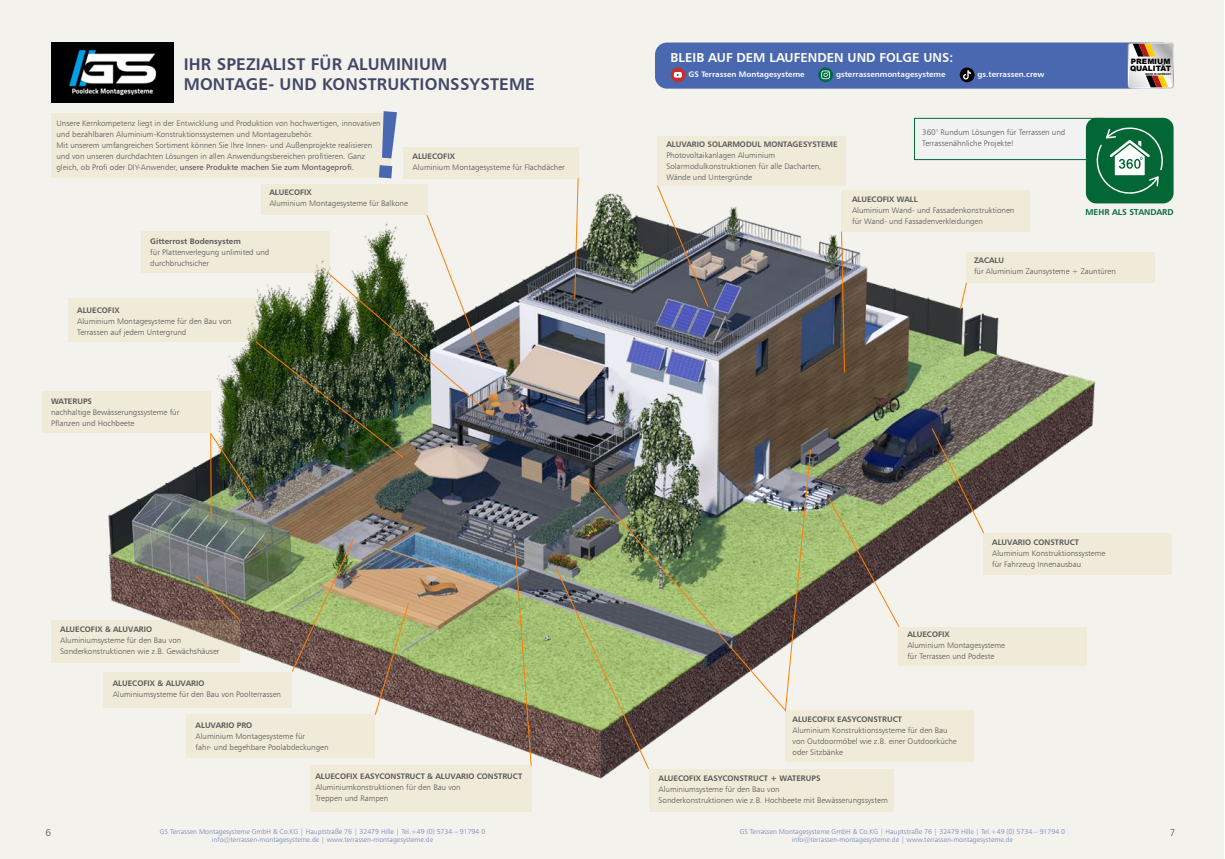
<style>
.page{position:relative;width:1225px;height:859px;background:#fff}
.page>*{position:absolute;margin:0;border:0;box-sizing:border-box;transform-origin:0 0}
.t1{font:17px/20.4px "Humanist 777 BT Bold B";letter-spacing:.01em;color:#424767}
.t2{font:13px "Humanist 777 BT Bold B";color:#fdfdf7}
.t3{font:10px "Humanist 777 BT Light B";color:#575756}
.t4{font:8.5px "Humanist 777 BT Bold B";color:#006944}
.t5{font:8px/11px "Humanist 777 BT Light B";color:#575756}
.t6{font:8px "Humanist 777 BT Bold B";color:#575756}
.t7{font:8px "Humanist 777 BT Roman B";color:#575756}
.t8{font:8px "Humanist 777 BT Bold B";color:#fdfdf9}
.t9{font:900 7.4px/7.9px "Arial";color:#000}
.t10{font:7px/8.4px "Humanist 777 BT Light B";color:#7083c0;text-align:center}
.t11{font:700 2.7px "Arial";color:#000}
.s1{font-family:"Humanist 777 BT Light B"}
</style>
<div class="page">
<div style="left:0;top:0;width:1224px;height:859px;background:#f4f2ed"></div>
<div style="left:655px;top:43px;width:519px;height:46px;background:#4968b0;border-radius:12px"></div>
<img style="left:51px;top:43px;width:122px;height:60px">
<svg style="left:670px;top:67px;width:15px;height:15px"></svg>
<svg style="left:674px;top:72px;width:8px;height:6px"></svg>
<svg style="left:818px;top:67px;width:15px;height:15px"></svg>
<svg style="left:821px;top:71px;width:9px;height:8px"></svg>
<svg style="left:959px;top:67px;width:15px;height:15px"></svg>
<svg style="left:963px;top:70px;width:8px;height:10px"></svg>
<div style="left:51px;top:114px;width:339px;height:64px;background:#f0ead9"></div>
<img style="left:103px;top:187px;width:1018px;height:604px">
<div style="left:982px;top:533px;width:189px;height:42px;background:#f0ead9"></div>
<div style="left:649px;top:769px;width:244px;height:42px;background:#f0ead9"></div>
<div style="left:42px;top:391px;width:169px;height:42px;background:#f0ead9"></div>
<div style="left:657px;top:136px;width:188px;height:49px;background:#f0ead9"></div>
<div style="left:841px;top:190px;width:188px;height:42px;background:#f0ead9"></div>
<div style="left:966px;top:252px;width:188px;height:31px;background:#f0ead9"></div>
<div style="left:785px;top:710px;width:189px;height:52px;background:#f0ead9"></div>
<div style="left:898px;top:627px;width:188px;height:38px;background:#f0ead9"></div>
<div style="left:310px;top:766px;width:221px;height:46px;background:#f0ead9"></div>
<div style="left:186px;top:715px;width:189px;height:43px;background:#f0ead9"></div>
<div style="left:103px;top:672px;width:189px;height:36px;background:#f0ead9"></div>
<svg style="left:51px;top:620px;width:188px;height:42px;background:#e2dac9"></svg>
<div style="left:68px;top:299px;width:188px;height:43px;background:#f0ead9"></div>
<div style="left:141px;top:232px;width:188px;height:41px;background:#f0ead9"></div>
<div style="left:261px;top:184px;width:166px;height:31px;background:#f0ead9"></div>
<div style="left:403px;top:147px;width:175px;height:31px;background:#f0ead9"></div>
<svg style="left:379px;top:111px;width:18px;height:67px"></svg>
<div style="left:914px;top:118px;width:189px;height:42px;background:#f2f2f2;border:1px solid #006944"></div>
<div style="left:1086px;top:118px;width:87px;height:85px;background:#036735;border-radius:11px"></div>
<svg style="left:1096px;top:127px;width:67px;height:67px"></svg>
<svg style="left:574px;top:177px;width:5px;height:123px"></svg>
<svg style="left:194px;top:574px;width:46px;height:47px;background:#76685e"></svg>
<img style="left:291px;top:538px;width:64px;height:135px">
<svg style="left:374px;top:602px;width:36px;height:114px;background:#9b936e"></svg>
<img style="left:514px;top:542px;width:18px;height:225px">
<img style="left:554px;top:566px;width:96px;height:204px">
<img style="left:583px;top:449px;width:228px;height:264px">
<svg style="left:827px;top:497px;width:73px;height:131px"></svg>
<img style="left:930px;top:427px;width:55px;height:107px">
<svg style="left:959px;top:282px;width:8px;height:29px"></svg>
<svg style="left:840px;top:231px;width:5px;height:142px"></svg>
<img style="left:656px;top:185px;width:53px;height:123px">
<img style="left:209px;top:214px;width:274px;height:308px">
<svg style="left:1128px;top:43px;width:45px;height:45px"></svg>
<div style="left:1127px;top:43px;width:47px;height:46px;border:1px solid #fff;border-radius:3px"></div>
<svg style="left:1132px;top:44px;width:36px;height:43px;background:#d0bdab"></svg>
<h1 class="t1" style="left:184px;top:54px;width:353px">IHR SPEZIALIST FÜR ALUMINIUM<br>MONTAGE- UND KONSTRUKTIONSSYSTEME</h1>
<p class="t5" style="left:56px;top:118px;width:326px">Unsere Kernkompetenz liegt in der Entwicklung und Produktion von hochwertigen, innovativen und bezahlbaren Aluminium-Konstruktionssystemen und Montagezubehör.<br>Mit unserem umfangreichen Sortiment können Sie Ihre Innen- und Außenprojekte realisieren und von unseren durchdachten Lösungen in allen Anwendungsbereichen profitieren. Ganz</p>
<p class="t7" style="left:56px;top:163px;width:299px"><span class="s1">gleich, ob Profi oder DIY-Anwender,</span> unsere Produkte machen Sie zum Montageprofi.</p>
<p class="t6" style="left:412px;top:151px;width:44px">ALUECOFIX</p>
<p class="t5" style="left:412px;top:162px;width:154px">Aluminium Montagesysteme für Flachdächer</p>
<p class="t6" style="left:269px;top:187px;width:44px">ALUECOFIX</p>
<p class="t5" style="left:269px;top:198px;width:140px">Aluminium Montagesysteme für Balkone</p>
<p class="t6" style="left:150px;top:236px;width:92px">Gitterrost Bodensystem</p>
<p class="t5" style="left:150px;top:246px;width:121px">für Plattenverlegung unlimited und durchbruchsicher</p>
<p class="t6" style="left:77px;top:305px;width:44px">ALUECOFIX</p>
<p class="t5" style="left:77px;top:315px;width:156px">Aluminium Montagesysteme für den Bau von<br>Terrassen auf jedem Untergrund</p>
<p class="t6" style="left:51px;top:396px;width:43px">WATERUPS</p>
<p class="t5" style="left:51px;top:406px;width:130px">nachhaltige Bewässerungssysteme für<br>Pflanzen und Hochbeete</p>
<p class="t6" style="left:60px;top:624px;width:93px">ALUECOFIX &amp; ALUVARIO</p>
<p class="t5" style="left:60px;top:635px;width:161px">Aluminiumsysteme für den Bau von<br>Sonderkonstruktionen wie z.B. Gewächshäuser</p>
<p class="t6" style="left:113px;top:678px;width:93px">ALUECOFIX &amp; ALUVARIO</p>
<p class="t5" style="left:113px;top:689px;width:170px">Aluminiumsysteme für den Bau von Poolterrassen</p>
<p class="t6" style="left:196px;top:720px;width:58px">ALUVARIO PRO</p>
<p class="t5" style="left:196px;top:731px;width:134px">Aluminium Montagesysteme für<br>fahr- und begehbare Poolabdeckungen</p>
<p class="t6" style="left:315px;top:771px;width:208px">ALUECOFIX EASYCONSTRUCT &amp; ALUVARIO CONSTRUCT</p>
<p class="t5" style="left:315px;top:782px;width:147px">Aluminiumkonstruktionen für den Bau von<br>Treppen und Rampen</p>
<h2 class="t2" style="left:670px;top:49px;width:284px">BLEIB AUF DEM LAUFENDEN UND FOLGE UNS:</h2>
<p class="t8" style="left:688px;top:69px;width:117px">GS Terrassen Montagesysteme</p>
<p class="t8" style="left:836px;top:69px;width:111px">gsterrassenmontagesysteme</p>
<p class="t8" style="left:977px;top:69px;width:68px">gs.terrassen.crew</p>
<p class="t6" style="left:666px;top:139px;width:173px">ALUVARIO SOLARMODUL MONTAGESYSTEME</p>
<p class="t5" style="left:666px;top:150px;width:157px">Photovoltaikanlagen Aluminium<br>Solarmodulkonstruktionen für alle Dacharten,<br>Wände und Untergründe</p>
<p class="t5" style="left:922px;top:127px;width:145px">360° Rundum Lösungen für Terrassen und<br>Terrassenähnliche Projekte!</p>
<p class="t6" style="left:852px;top:194px;width:67px">ALUECOFIX WALL</p>
<p class="t5" style="left:852px;top:204px;width:164px">Aluminium Wand- und Fassadenkonstruktionen für Wand- und Fassadenverkleidungen</p>
<p class="t9" style="left:1130px;top:57px;width:43px">PREMIUM<br>QUALITÄT</p>
<p class="t11" style="left:1145px;top:72px;width:27px">MADE IN GERMANY</p>
<p class="t4" style="left:1085px;top:207px;width:89px">MEHR ALS STANDARD</p>
<p class="t6" style="left:974px;top:255px;width:32px">ZACALU</p>
<p class="t5" style="left:974px;top:266px;width:143px">für Aluminium Zaunsysteme + Zauntüren</p>
<p class="t6" style="left:992px;top:537px;width:88px">ALUVARIO CONSTRUCT</p>
<p class="t5" style="left:992px;top:548px;width:115px">Aluminium Konstruktionssysteme für Fahrzeug Innenausbau</p>
<p class="t6" style="left:907px;top:629px;width:44px">ALUECOFIX</p>
<p class="t5" style="left:907px;top:640px;width:99px">Aluminium Montagesysteme für Terrassen und Podeste</p>
<p class="t6" style="left:792px;top:714px;width:111px">ALUECOFIX EASYCONSTRUCT</p>
<p class="t5" style="left:792px;top:724px;width:166px">Aluminium Konstruktionssysteme für den Bau von Outdoormöbel wie z.B. einer Outdoorküche oder Sitzbänke</p>
<p class="t6" style="left:658px;top:773px;width:163px">ALUECOFIX EASYCONSTRUCT + WATERUPS</p>
<p class="t5" style="left:658px;top:784px;width:231px">Aluminiumsysteme für den Bau von<br>Sonderkonstruktionen wie z.B. Hochbeete mit Bewässerungssystem</p>
<p class="t10" style="left:160px;top:827px;width:327px">GS Terrassen Montagesysteme GmbH &amp; Co.KG | Hauptstraße 76 | 32479 Hille | Tel.+49 (0) 5734 – 91794 0 info@terrassen-montagesysteme.de | www.terrassen-montagesysteme.de</p>
<p class="t10" style="left:739px;top:827px;width:327px">GS Terrassen Montagesysteme GmbH &amp; Co.KG | Hauptstraße 76 | 32479 Hille | Tel.+49 (0) 5734 – 91794 0 info@terrassen-montagesysteme.de | www.terrassen-montagesysteme.de</p>
<p class="t3" style="left:45px;top:826px;width:7px">6</p>
<p class="t3" style="left:1169px;top:826px;width:7px">7</p>
</div>
